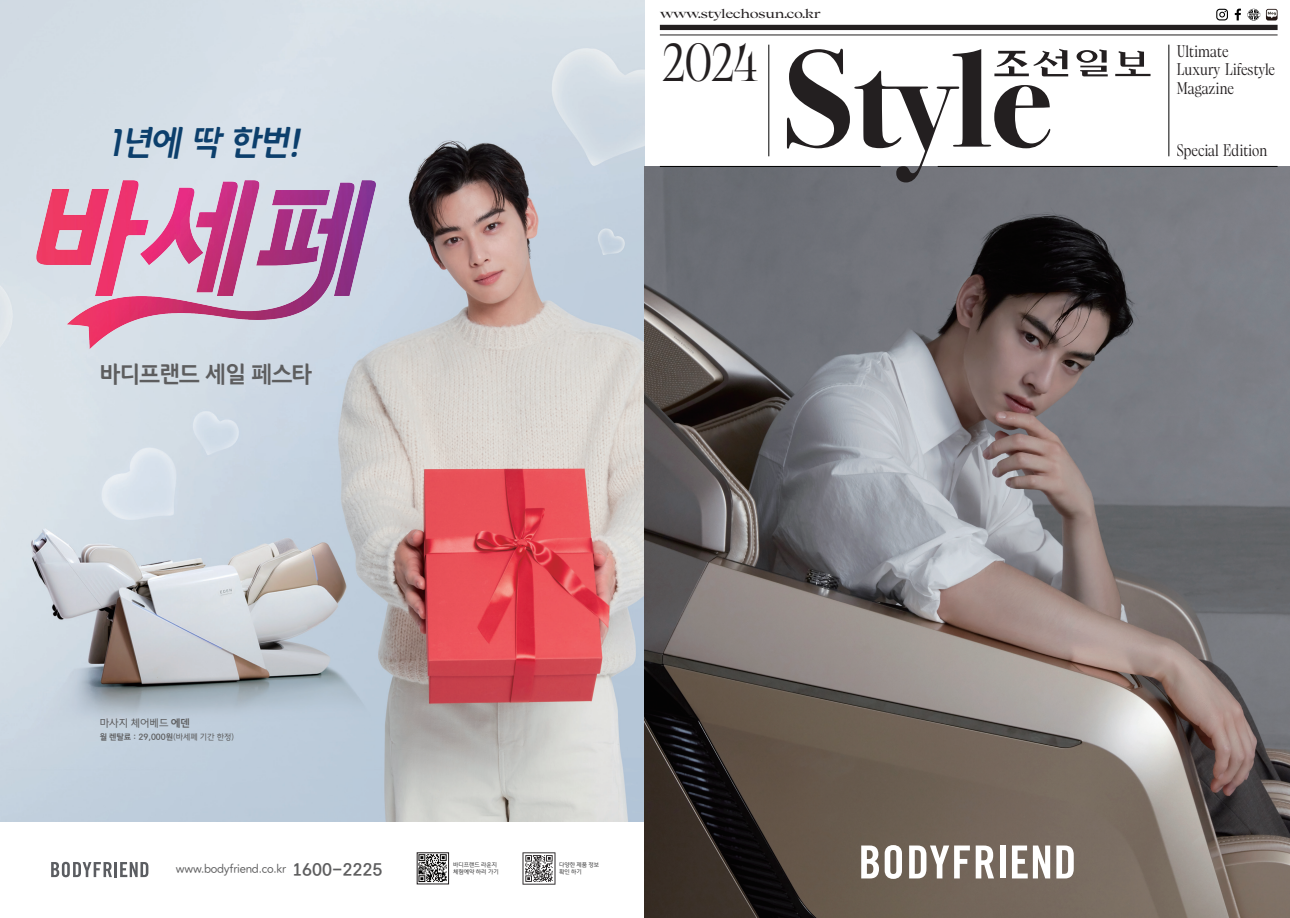
<style>
.page{position:relative;width:1290px;height:918px;background:#fff}
.page>*{position:absolute;margin:0;border:0;box-sizing:border-box;transform-origin:0 0}
.t1{font:49.79px "Nuances Condensed";color:#231f20}
.t2{font:italic 33.86px "Body Friend B";color:#0c3f6c}
.t3{font:22.75px "Body Friend B";color:#5d5d5e}
.t4{font:16.62px "Bodyfriend Sans B";color:#5d5d5e}
.t5{font:15.75px/18.6px "Nuances Condensed";letter-spacing:-.01em;color:#231f20}
.영문제목-firmin_didot{font:500 12.25px "Nuances Extended";letter-spacing:-.01em;color:#231f20}
.t6{font:11.2px "Bodyfriend Sans R";letter-spacing:-.02em;color:#5d5d5e}
.t7{font:10.5px "Bodyfriend Sans R";color:#5d5d5e}
.t8{font:8.22px "Bodyfriend Sans B";color:#5d5d5e}
.t9{font:5.95px "Bodyfriend Sans R";color:#3e3e3f}
.s1{font-family:"Bodyfriend Sans B"}
.s2{font-family:"Bodyfriend Sans R"}
</style>
<div class="page">
<img style="left:0;top:0;width:645px;height:821px">
<img style="left:30px;top:171px;width:352px;height:184px">
<img style="left:419px;top:854px;width:28px;height:28px">
<svg style="left:51px;top:862px;width:97px;height:15px"></svg>
<img style="left:522px;top:852px;width:34px;height:33px">
<img style="left:645px;top:166px;width:645px;height:752px">
<hr style="left:660px;top:166px;width:221px;height:1px;background:#000">
<hr style="left:938px;top:166px;width:339px;height:1px;background:#000">
<svg style="left:787px;top:49px;width:281px;height:133px"></svg>
<svg style="left:1076px;top:49px;width:32px;height:28px"></svg>
<svg style="left:1115px;top:51px;width:35px;height:25px"></svg>
<hr style="left:768px;top:45px;width:1px;height:111px;background:#000">
<hr style="left:1168px;top:45px;width:1px;height:111px;background:#000">
<svg style="left:1247px;top:9px;width:13px;height:11px"></svg>
<div style="left:1266px;top:9px;width:11px;height:12px;background:#241714;border-radius:2px"></div>
<svg style="left:1267px;top:10px;width:10px;height:8px"></svg>
<svg style="left:1235px;top:9px;width:6px;height:11px"></svg>
<svg style="left:1216px;top:9px;width:12px;height:11px"></svg>
<div style="left:660px;top:25px;width:617px;height:5px;background:#231f20"></div>
<hr style="left:660px;top:35px;width:617px;height:1px;background:#231f20">
<svg style="left:861px;top:845px;width:18px;height:33px"></svg>
<svg style="left:885px;top:845px;width:17px;height:34px"></svg>
<svg style="left:1012px;top:845px;width:38px;height:33px"></svg>
<svg style="left:1056px;top:845px;width:18px;height:33px"></svg>
<div style="left:1000px;top:845px;width:5px;height:33px;background:#fff"></div>
<svg style="left:976px;top:845px;width:18px;height:33px"></svg>
<svg style="left:909px;top:845px;width:61px;height:33px"></svg>
<p class="t2" style="left:109px;top:125px;width:199px">1년에 딱 한번!</p>
<p class="t3" style="left:100px;top:362px;width:213px">바디프랜드 세일 페스타</p>
<p class="영문제목-firmin_didot" style="left:660px;top:5px;width:162px">www.stylechosun.co.kr</p>
<h1 class="t1" style="left:662px;top:32px;width:98px">2024</h1>
<p class="t7" style="left:100px;top:716px;width:92px">마사지 체어베드 <span class="s1">에덴</span></p>
<p class="t8" style="left:100px;top:731px;width:136px">월 렌탈료 : 29,000원<span class="s2">(바세페 기간 한정)</span></p>
<p class="t9" style="left:453px;top:861px;width:46px">바디프랜드 라운지</p>
<p class="t6" style="left:176px;top:861px;width:112px">www.bodyfriend.co.kr</p>
<p class="t4" style="left:292px;top:859px;width:92px">1600-2225</p>
<p class="t9" style="left:453px;top:868px;width:47px">체험예약 하러 가기</p>
<p class="t9" style="left:559px;top:861px;width:42px">다양한 제품 정보</p>
<p class="t9" style="left:559px;top:868px;width:24px">확인 하기</p>
<p class="t5" style="left:1176px;top:41px;width:100px">Ultimate<br>Luxury Lifestyle<br>Magazine</p>
<p class="t5" style="left:1176px;top:141px;width:93px">Special Edition</p>
</div>
